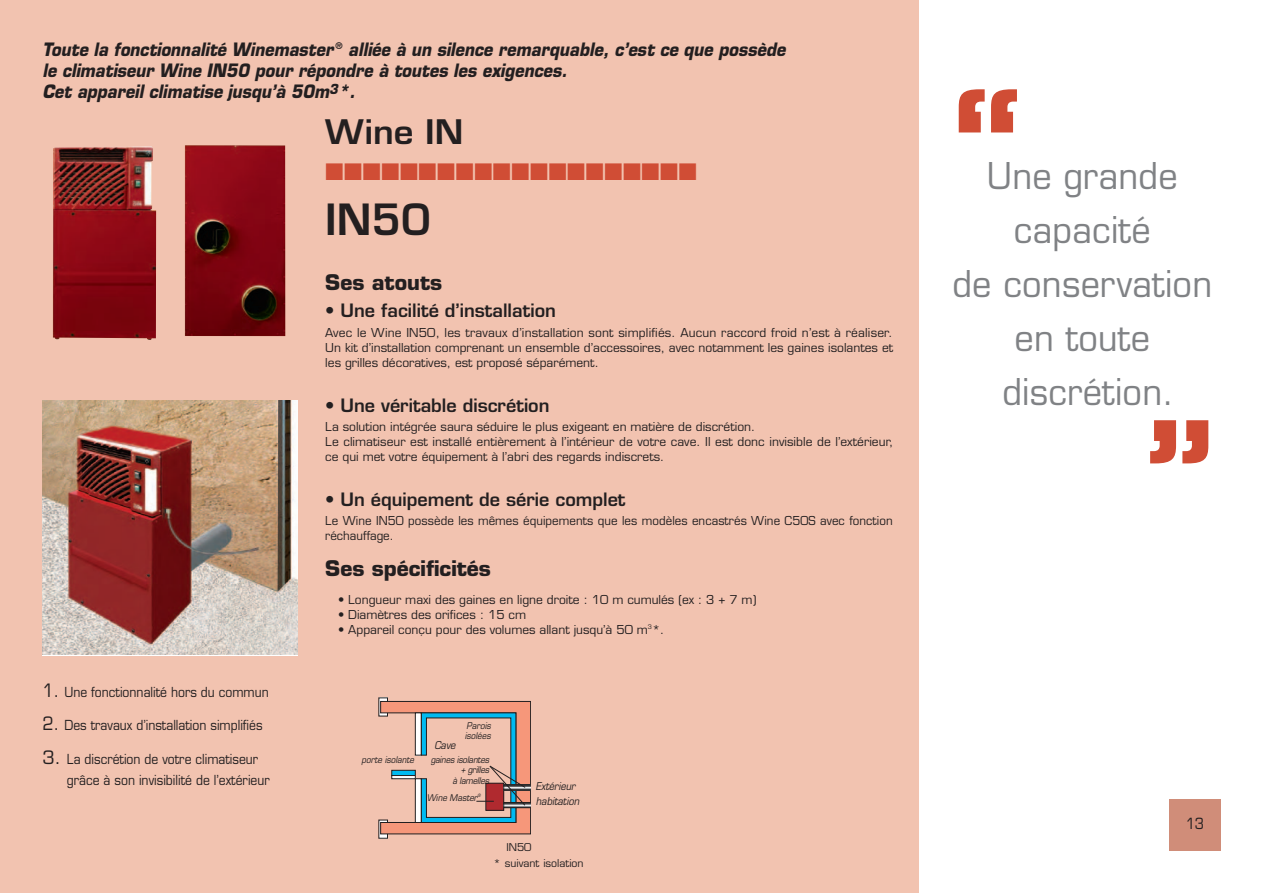
<style>
.page{position:relative;width:1263px;height:893px;background:#fff}
.page>*{position:absolute;margin:0;border:0;box-sizing:border-box;transform-origin:0 0}
.t1{font:108px "Eurostile Bold Extended Two";color:#d04d35}
.t2{font:600 42px "Eurostile";color:#231f20}
.t3{font:36px/54px "Eurostile";letter-spacing:.005em;color:#808285;text-align:center;scale:.95 1}
.t4{font:600 33px "Eurostile";color:#231f20;scale:1.05 1}
.t5{font:22.35px "European Pi Three";color:#d04d35}
.t6{font:700 21px "Eurostile";color:#231f20}
.t7{font:italic 700 18px/21px "Eurostile";letter-spacing:.015em;color:#231f20;scale:.9 1}
.t8{font:600 18px "Eurostile";color:#231f20}
.t9{font:15px "Eurostile";color:#231f20;scale:.9 1}
.t10{font:13.5px/21px "Eurostile";color:#231f20;scale:.9 1}
.t11{font:12px/15px "Eurostile";color:#231f20;text-align:justify}
.t12{font:12px/15px "Eurostile";color:#231f20;scale:.96 1}
.t13{font:italic 10.5px/15px "Eurostile";color:#231f20;scale:.9 1}
.t14{font:10.5px "Eurostile";color:#231f20}
.t15{font:italic 9px/10.5px "Eurostile";color:#231f20;scale:.9 1}
.s1{font-weight:400}
.s2{font-size:18px}
.s3{color:#fff}
</style>
<div class="page">
<div style="left:0;top:0;width:918px;height:893px;background:#f2c3b0"></div>
<img style="left:53px;top:146px;width:103px;height:194px">
<img style="left:43px;top:401px;width:255px;height:254px">
<img style="left:185px;top:145px;width:100px;height:191px">
<div style="left:379px;top:698px;width:8px;height:18px;background:#fff"></div>
<svg style="left:380px;top:701px;width:151px;height:133px"></svg>
<div style="left:1169px;top:799px;width:51px;height:51px;background:#d08d79"></div>
<h3 class="t7" style="left:43px;top:41px;width:830px">Toute la fonctionnalité Winemaster<sup>®</sup> alliée à un silence remarquable, c’est ce que possède le climatiseur Wine IN50 pour répondre à toutes les exigences.<br>Cet appareil climatise jusqu’à 50m<sup>3</sup>*.</h3>
<h3 class="t4" style="left:325px;top:119px;width:133px">Wine IN</h3>
<h3 class="t5" style="left:325px;top:157px;width:373px">--------------------</h3>
<h2 class="t2" style="left:325px;top:203px;width:107px">IN50</h2>
<h3 class="t6" style="left:325px;top:274px;width:119px">Ses atouts</h3>
<h3 class="t8" style="left:325px;top:304px;width:232px"><span class="s1">•</span> Une facilité d’installation</h3>
<p class="t11" style="left:325px;top:326px;width:569px">Avec le Wine IN50, les travaux d’installation sont simplifiés. Aucun raccord froid n’est à réaliser.<br>Un kit d’installation comprenant un ensemble d’accessoires, avec notamment les gaines isolantes et les grilles décoratives, est proposé séparément.</p>
<h3 class="t8" style="left:325px;top:398px;width:226px"><span class="s1">•</span> Une véritable discrétion</h3>
<p class="t11" style="left:325px;top:420px;width:569px;text-align:left">La solution intégrée saura séduire le plus exigeant en matière de discrétion.<br>Le climatiseur est installé entièrement à l’intérieur de votre cave. Il est donc invisible de l’extérieur, ce qui met votre équipement à l’abri des regards indiscrets.</p>
<h3 class="t8" style="left:325px;top:492px;width:302px"><span class="s1">•</span> Un équipement de série complet</h3>
<p class="t12" style="left:325px;top:514px;width:593px">Le Wine IN50 possède les mêmes équipements que les modèles encastrés Wine C50S avec fonction réchauffage.</p>
<h3 class="t6" style="left:325px;top:560px;width:167px">Ses spécificités</h3>
<p class="t11" style="left:338px;top:593px;width:420px">• Longueur maxi des gaines en ligne droite : 10 m cumulés (ex : 3 + 7 m)</p>
<p class="t11" style="left:338px;top:608px;width:190px">• Diamètres des orifices : 15 cm</p>
<p class="t11" style="left:338px;top:623px;width:328px">• Appareil conçu pour des volumes allant jusqu’à 50 m<sup>3</sup>*.</p>
<p class="t10" style="left:43px;top:683px;width:253px"><span class="s2">1.</span> Une fonctionnalité hors du commun</p>
<p class="t10" style="left:43px;top:716px;width:246px"><span class="s2">2.</span> Des travaux d’installation simplifiés</p>
<p class="t10" style="left:67px;top:750px;width:227px;text-indent:-24px"><span class="s2">3.</span> La discrétion de votre climatiseur grâce à son invisibilité de l’extérieur</p>
<p class="t15" style="left:361px;top:756px;width:62px">porte isolante</p>
<p class="t13" style="left:434px;top:739px;width:27px">Cave</p>
<p class="t15" style="left:465px;top:721px;width:32px">Parois isolées</p>
<p class="t15" style="left:431px;top:755px;width:68px;text-align:right">gaines isolantes + grilles<br>à lamelles</p>
<p class="t15" style="left:427px;top:793px;width:61px">Wine Master<sup>®</sup></p>
<p class="t13" style="left:536px;top:780px;width:52px">Extérieur habitation</p>
<p class="t14" style="left:506px;top:843px;width:27px">IN50</p>
<p class="t14" style="left:494px;top:859px;width:92px">* suivant isolation</p>
<h1 class="t1" style="left:952px;top:89px;width:74px">“</h1>
<h3 class="t3" style="left:952px;top:152px;width:275px">Une grande capacité<br>de conservation en toute <span class="s3">.</span>discrétion.</h3>
<h1 class="t1" style="left:1143px;top:420px;width:74px">”</h1>
<p class="t9" style="left:1186px;top:818px;width:22px">13</p>
</div>
